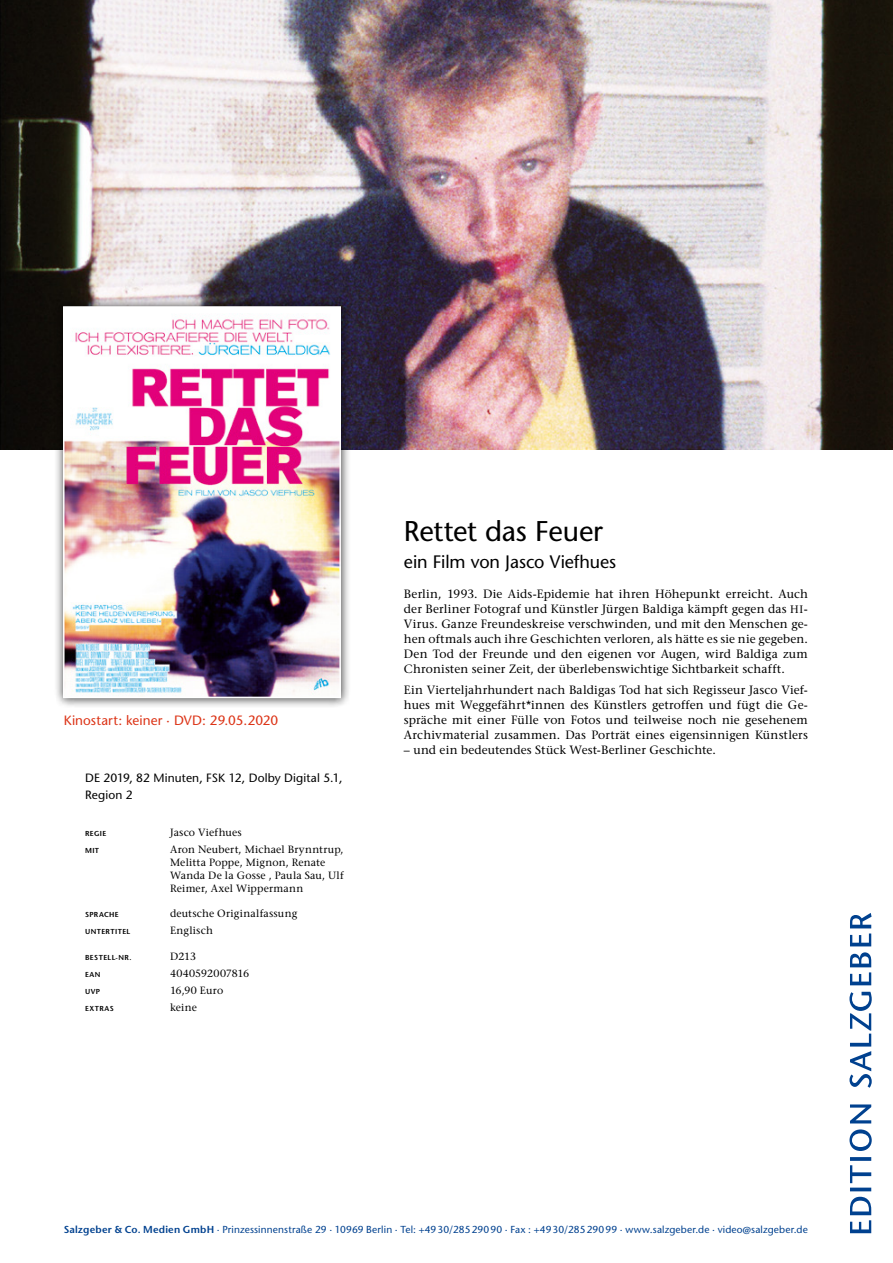
<style>
.page{position:relative;width:893px;height:1263px;background:#fff}
.page>*{position:absolute;margin:0;border:0;box-sizing:border-box;transform-origin:0 0}
.t1{font:28.5px "Stone Sans";letter-spacing:-.005em;color:#000}
.t2{font:18px "Stone Sans";letter-spacing:-.005em;color:#000}
.t3{font:13.5px "Stone Sans";letter-spacing:.005em;color:#dc3417}
.t4{font:500 12px/15px "Stone Serif Std";letter-spacing:.015em;color:#000;text-align:justify}
.t5{font:12px/17px "Stone Sans";letter-spacing:.01em;color:#000}
.t6{font:500 10.5px/12.8px "Stone Serif Std";letter-spacing:.015em;color:#000}
.t7{font:10.2px "Stone Sans";letter-spacing:.015em;color:#00418f}
.t8{font:600 7.2px "Stone Sans";letter-spacing:.055em;color:#000}
.s1{font-size:10.8px}
.s2{font-weight:600}
</style>
<div class="page">
<img style="left:0;top:0;width:893px;height:449px">
<div style="left:53px;top:296px;width:298px;height:412px;background:#000;opacity:.75"></div>
<img style="left:66px;top:309px;width:272px;height:386px">
<div style="left:63px;top:306px;width:278px;height:392px;border:2px solid #fff"></div>
<svg style="left:849px;top:913px;width:23px;height:320px"></svg>
<p class="t3" style="left:64px;top:712px;width:216px">Kinostart: keiner · DVD: 29.05.2020</p>
<p class="t5" style="left:85px;top:770px;width:259px">DE 2019, 82 Minuten, FSK 12, Dolby Digital 5.1,<br>Region 2</p>
<p class="t8" style="left:85px;top:829px;width:23px">REGIE</p>
<p class="t6" style="left:170px;top:826px;width:73px">Jasco Viefhues</p>
<p class="t8" style="left:85px;top:846px;width:16px">MIT</p>
<p class="t6" style="left:170px;top:843px;width:175px">Aron Neubert, Michael Brynntrup,<br>Melitta Poppe, Mignon, Renate<br>Wanda De la Gosse , Paula Sau, Ulf<br>Reimer, Axel Wippermann</p>
<p class="t8" style="left:85px;top:910px;width:35px">SPRACHE</p>
<p class="t6" style="left:170px;top:907px;width:129px">deutsche Originalfassung</p>
<p class="t8" style="left:85px;top:927px;width:47px">UNTERTITEL</p>
<p class="t6" style="left:170px;top:924px;width:44px">Englisch</p>
<p class="t8" style="left:85px;top:953px;width:48px">BESTELL-NR.</p>
<p class="t6" style="left:170px;top:950px;width:27px">D213</p>
<p class="t8" style="left:85px;top:970px;width:17px">EAN</p>
<p class="t6" style="left:170px;top:967px;width:81px">4040592007816</p>
<p class="t8" style="left:85px;top:987px;width:17px">UVP</p>
<p class="t6" style="left:170px;top:984px;width:55px">16,90 Euro</p>
<p class="t8" style="left:85px;top:1004px;width:30px">EXTRAS</p>
<p class="t6" style="left:170px;top:1001px;width:28px">keine</p>
<h1 class="t1" style="left:404px;top:514px;width:201px">Rettet das Feuer</h1>
<h2 class="t2" style="left:404px;top:551px;width:214px">ein Film von Jasco Viefhues</h2>
<p class="t4" style="left:404px;top:586px;width:405px">Berlin, 1993. Die Aids-Epidemie hat ihren Höhepunkt erreicht. Auch der Berliner Fotograf und Künstler Jürgen Baldiga kämpft gegen das <span class="s1">HI</span>-Virus. Ganze Freundeskreise verschwinden, und mit den Menschen ge&shy;hen oftmals auch ihre Geschichten verloren, als hätte es sie nie gegeben.<br>Den Tod der Freunde und den eigenen vor Augen, wird Baldiga zum Chronisten seiner Zeit, der überlebenswichtige Sichtbarkeit schafft.</p>
<p class="t4" style="left:404px;top:682px;width:405px">Ein Vierteljahrhundert nach Baldigas Tod hat sich Regisseur Jasco Vief&shy;hues mit Weggefährt*innen des Künstlers getroffen und fügt die Ge&shy;spräche mit einer Fülle von Fotos und teilweise noch nie gesehenem Archivmaterial zusammen. Das Porträt eines eigensinnigen Künstlers</p>
<p class="t4" style="left:404px;top:742px;width:313px">– und ein bedeutendes Stück West-Berliner Geschichte.</p>
<p class="t7" style="left:64px;top:1223px;width:746px"><span class="s2">Salzgeber &amp; Co. Medien GmbH</span> · Prinzessinnenstraße 29 · 10969 Berlin · Tel: +4930/28529090 · Fax : +4930/28529099 · www.salzgeber.de · video@salzgeber.de</p>
</div>
